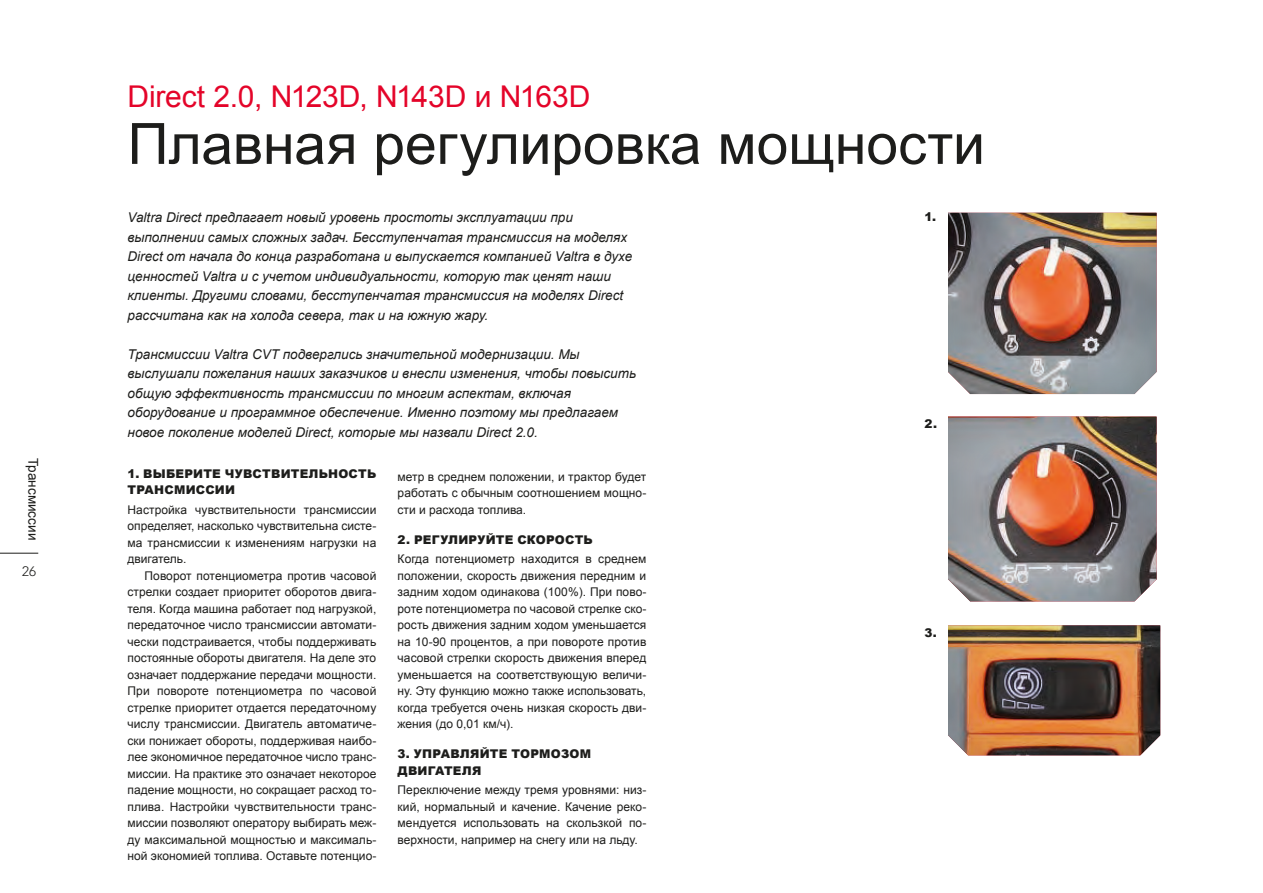
<style>
.page{position:relative;width:1263px;height:893px;background:#fff}
.page>*{position:absolute;margin:0;border:0;box-sizing:border-box;transform-origin:0 0}
._1__PÄÄOTSIKKO{font:57px "Arial";color:#1d1d1b}
._2__ALAOTSIKKO{font:30px "Arial";letter-spacing:-.01em;color:#e40429}
._3__INGRESSI{font:italic 13.5px/19.5px "Arial";color:#1d1d1b}
.Sivunpia{font:13.5px "Arial";color:#1d1d1b}
.t1{font:300 13.5px "Vectora LT Std";color:#1d1d1b}
._5_1__Leipäteksti_si{font:12px/16.5px "Arial";color:#1d1d1b;text-align:justify}
._5__LEIPÄTEKSTI{font:12px/16.5px "Arial";letter-spacing:.005em;color:#1d1d1b;text-align:justify}
._4__VÄLIOTSIKKO{font:900 12px/16.5px "Arial";letter-spacing:.02em;color:#1d1d1b}
</style>
<div class="page">
<hr style="left:0;top:553px;width:38px;height:1px;background:#1d1d1b">
<div style="left:947px;top:625px;width:214px;height:131px;background:#1d1d1b;opacity:.25"></div>
<div style="left:947px;top:212px;width:210px;height:183px;background:#1d1d1b;opacity:.25"></div>
<div style="left:947px;top:416px;width:210px;height:186px;background:#1d1d1b;opacity:.25"></div>
<p class="Sivunpia" style="left:42px;top:458px;width:84px;rotate:90deg">Трансмиссии</p>
<p class="t1" style="left:22px;top:563px;width:16px">26</p>
<p class="_2__ALAOTSIKKO" style="left:128px;top:77px;width:464px">Direct 2.0, N123D, N143D и N163D</p>
<p class="_1__PÄÄOTSIKKO" style="left:128px;top:107px;width:859px">Плавная регулировка мощности</p>
<p class="_3__INGRESSI" style="left:128px;top:208px;width:506px">Valtra Direct предлагает новый уровень простоты эксплуатации при выполнении самых сложных задач. Бесступенчатая трансмиссия на моделях Direct от начала до конца разработана и выпускается компанией Valtra в духе ценностей Valtra и с учетом индивидуальности, которую так ценят наши клиенты. Другими словами, бесступенчатая трансмиссия на моделях Direct рассчитана как на холода севера, так и на южную жару.</p>
<p class="_3__INGRESSI" style="left:128px;top:345px;width:510px">Трансмиссии Valtra CVT подверглись значительной модернизации. Мы выслушали пожелания наших заказчиков и внесли изменения, чтобы повысить общую эффективность трансмиссии по многим аспектам, включая оборудование и программное обеспечение. Именно поэтому мы предлагаем новое поколение моделей Direct, которые мы назвали Direct 2.0.</p>
<p class="_4__VÄLIOTSIKKO" style="left:128px;top:465px;width:250px">1. ВЫБЕРИТЕ ЧУВСТВИТЕЛЬНОСТЬ<br>ТРАНСМИССИИ</p>
<p class="_5__LEIPÄTEKSTI" style="left:128px;top:501px;width:250px">Настройка чувствительности трансмиссии определяет, насколько чувствительна систе&shy;ма трансмиссии к изменениям нагрузки на двигатель.</p>
<p class="_5_1__Leipäteksti_si" style="left:128px;top:567px;width:250px;text-indent:17px">Поворот потенциометра против часовой стрелки создает приоритет оборотов двига&shy;теля. Когда машина работает под нагрузкой, передаточное число трансмиссии автомати&shy;чески подстраивается, чтобы поддерживать постоянные обороты двигателя. На деле это означает поддержание передачи мощности.<br>При повороте потенциометра по часовой стрелке приоритет отдается передаточному числу трансмиссии. Двигатель автоматиче&shy;ски понижает обороты, поддерживая наибо&shy;лее экономичное передаточное число транс&shy;миссии. На практике это означает некоторое падение мощности, но сокращает расход то&shy;плива. Настройки чувствительности транс&shy;миссии позволяют оператору выбирать меж&shy;ду максимальной мощностью и максималь&shy;ной экономией топлива. Оставьте потенцио-</p>
<p class="_5_1__Leipäteksti_si" style="left:398px;top:468px;width:250px">метр в среднем положении, и трактор будет работать с обычным соотношением мощно&shy;сти и расхода топлива.</p>
<p class="_4__VÄLIOTSIKKO" style="left:398px;top:531px;width:197px">2. РЕГУЛИРУЙТЕ СКОРОСТЬ</p>
<p class="_5__LEIPÄTEKSTI" style="left:398px;top:551px;width:250px">Когда потенциометр находится в среднем положении, скорость движения передним и задним ходом одинакова (100%). При пово&shy;роте потенциометра по часовой стрелке ско&shy;рость движения задним ходом уменьшается на 10-90 процентов, а при повороте против часовой стрелки скорость движения вперед уменьшается на соответствующую величи&shy;ну. Эту функцию можно также использовать, когда требуется очень низкая скорость дви&shy;жения (до 0,01 км/ч).</p>
<p class="_4__VÄLIOTSIKKO" style="left:398px;top:745px;width:195px">3. УПРАВЛЯЙТЕ ТОРМОЗОМ<br>ДВИГАТЕЛЯ</p>
<p class="_5__LEIPÄTEKSTI" style="left:398px;top:782px;width:250px">Переключение между тремя уровнями: низ&shy;кий, нормальный и качение. Качение реко&shy;мендуется использовать на скользкой по&shy;верхности, например на снегу или на льду.</p>
<p class="_4__VÄLIOTSIKKO" style="left:924px;top:208px;width:13px">1.</p>
<p class="_4__VÄLIOTSIKKO" style="left:924px;top:415px;width:14px">2.</p>
<p class="_4__VÄLIOTSIKKO" style="left:924px;top:624px;width:14px">3.</p>
</div>
